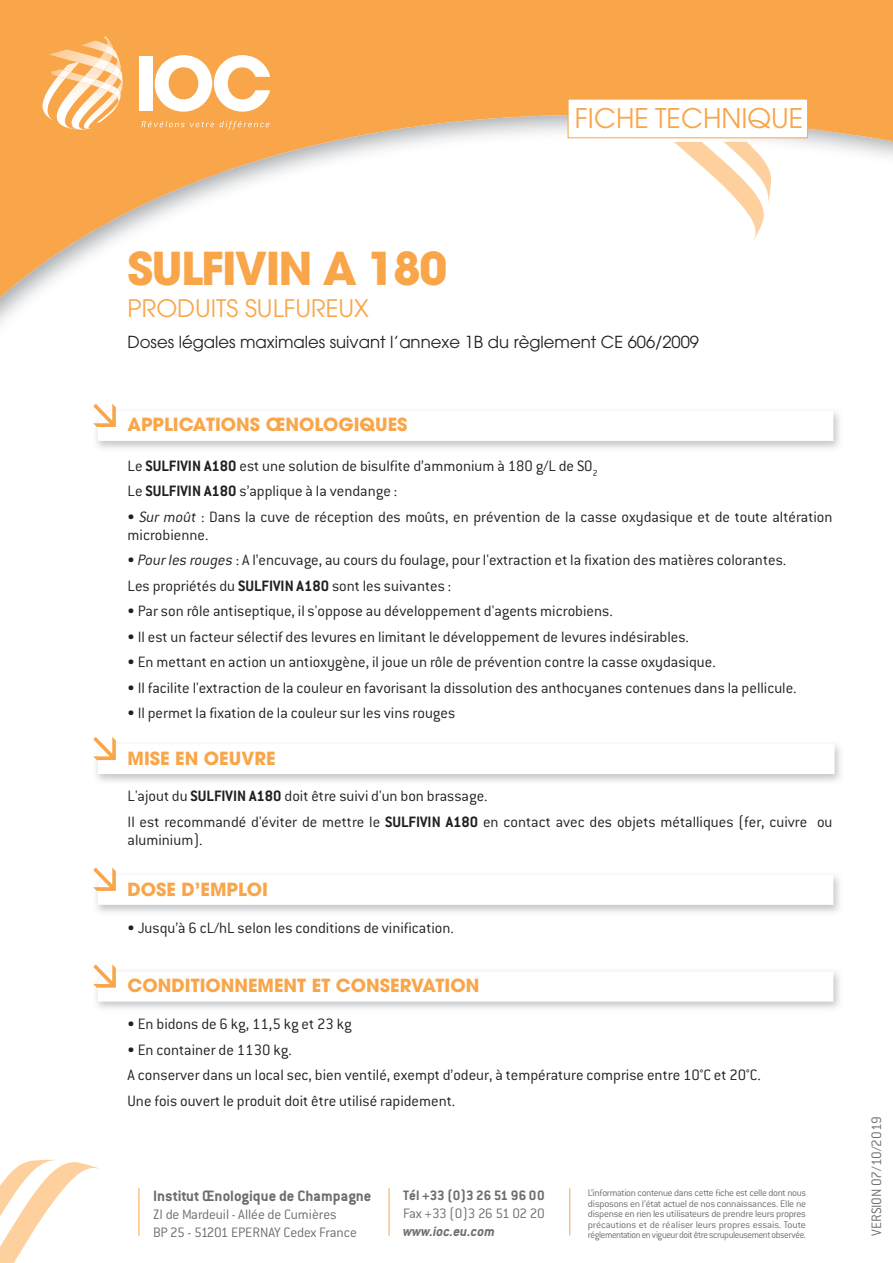
<style>
.page{position:relative;width:893px;height:1263px;background:#fff}
.page>*{position:absolute;margin:0;border:0;box-sizing:border-box;transform-origin:0 0}
.t1{font:700 45px "Avant Garde LT";letter-spacing:-.04em;color:#f9a64a}
.t2{font:27px "Avant Garde LT";color:#f9a64a}
.t3{font:24px "Avant Garde LT";color:#f9a64a}
.t4{font:700 18px "Avant Garde LT";color:#f9a64a}
.t5{font:300 16.5px/25.5px "Conduit ITC";color:#231f20}
.t6{font:16.5px "Avant Garde LT";color:#231f20}
.t7{font:700 16.5px "Conduit ITC";color:#6c6d70}
.t8{font:300 15px/18px "Conduit ITC";letter-spacing:-.01em;color:#6c6d70}
.t9{font:700 15px "Conduit ITC";color:#6c6d70}
.t10{font:300 15px "Conduit ITC";letter-spacing:-.03em;color:#6c6d70}
.t11{font:italic 700 15px "Conduit ITC";color:#6c6d70}
.t12{font:300 10.5px/10.5px "Conduit ITC";letter-spacing:-.035em;color:#6c6d70;text-align:justify}
.s1{font-weight:700}
.s2{font-style:italic}
</style>
<div class="page">
<svg style="left:0;top:0;width:893px;height:324px"></svg>
<svg style="left:0;top:1160px;width:100px;height:103px"></svg>
<svg style="left:567px;top:98px;width:241px;height:41px"></svg>
<hr style="left:139px;top:1188px;width:1px;height:47px;background:#f9a64a">
<hr style="left:389px;top:1188px;width:1px;height:47px;background:#f9a64a">
<hr style="left:569px;top:1188px;width:1px;height:47px;background:#f9a64a">
<img style="left:49px;top:49px;width:6px;height:13px">
<img style="left:121px;top:75px;width:2px;height:54px">
<img style="left:113px;top:105px;width:8px;height:25px">
<img style="left:55px;top:36px;width:58px;height:94px">
<img style="left:93px;top:58px;width:6px;height:12px">
<img style="left:79px;top:76px;width:17px;height:9px">
<svg style="left:99px;top:36px;width:23px;height:69px;background:#fbcf9e"></svg>
<img style="left:39px;top:62px;width:40px;height:59px">
<svg style="left:58px;top:70px;width:13px;height:8px"></svg>
<svg style="left:141px;top:121px;width:73px;height:6px"></svg>
<svg style="left:220px;top:121px;width:49px;height:8px"></svg>
<div style="left:139px;top:56px;width:14px;height:55px;background:#fff"></div>
<svg style="left:155px;top:55px;width:115px;height:57px"></svg>
<img style="left:674px;top:142px;width:92px;height:100px">
<img style="left:724px;top:142px;width:47px;height:62px">
<svg style="left:93px;top:404px;width:740px;height:37px"></svg>
<svg style="left:93px;top:737px;width:742px;height:37px"></svg>
<svg style="left:93px;top:867px;width:740px;height:38px"></svg>
<svg style="left:93px;top:964px;width:740px;height:37px"></svg>
<h2 class="t2" style="left:575px;top:102px;width:230px">FICHE TECHNIQUE</h2>
<h1 class="t1" style="left:128px;top:239px;width:321px">SULFIVIN A 180</h1>
<h3 class="t3" style="left:128px;top:294px;width:243px">PRODUITS SULFUREUX</h3>
<p class="t6" style="left:128px;top:332px;width:573px">Doses légales maximales suivant l’annexe 1B du règlement CE 606/2009</p>
<p class="t4" style="left:128px;top:413px;width:281px">APPLICATIONS ŒNOLOGIQUES</p>
<p class="t5" style="left:128px;top:453px;width:471px">Le <span class="s1">SULFIVIN A180</span> est une solution de bisulfite d’ammonium à 180 g/L de SO<sub>2<br></sub>Le <span class="s1">SULFIVIN A180</span> s’applique à la vendange :</p>
<p class="t5" style="left:128px;top:508px;width:706px;line-height:18px">• <span class="s2">Sur moût</span> : Dans la cuve de réception des moûts, en prévention de la casse oxydasique et de toute altération microbienne.</p>
<p class="t5" style="left:128px;top:547px;width:660px">• <span class="s2">Pour les rouges</span> : A l’encuvage, au cours du foulage, pour l'extraction et la fixation des matières colorantes.<br>Les propriétés du <span class="s1">SULFIVIN A180</span> sont les suivantes :</p>
<p class="t5" style="left:128px;top:598px;width:487px">• Par son rôle antiseptique, il s'oppose au développement d'agents microbiens.</p>
<p class="t5" style="left:128px;top:624px;width:563px">• Il est un facteur sélectif des levures en limitant le développement de levures indésirables.</p>
<p class="t5" style="left:128px;top:649px;width:590px">• En mettant en action un antioxygène, il joue un rôle de prévention contre la casse oxydasique.</p>
<p class="t5" style="left:128px;top:675px;width:671px">• Il facilite l'extraction de la couleur en favorisant la dissolution des anthocyanes contenues dans la pellicule.</p>
<p class="t5" style="left:128px;top:700px;width:329px">• Il permet la fixation de la couleur sur les vins rouges</p>
<p class="t4" style="left:128px;top:747px;width:150px">MISE EN OEUVRE</p>
<p class="t5" style="left:128px;top:783px;width:706px">L'ajout du <span class="s1">SULFIVIN A180</span> doit être suivi d'un bon brassage.<br>Il est recommandé d'éviter de mettre le <span class="s1">SULFIVIN A180</span> en contact avec des objets métalliques (fer, cuivre ou</p>
<p class="t5" style="left:128px;top:827px;width:77px">aluminium).</p>
<p class="t4" style="left:128px;top:877px;width:142px">DOSE D’EMPLOI</p>
<p class="t5" style="left:128px;top:915px;width:328px">• Jusqu’à 6 cL/hL selon les conditions de vinification.</p>
<p class="t4" style="left:128px;top:974px;width:353px">CONDITIONNEMENT ET CONSERVATION</p>
<p class="t5" style="left:128px;top:1011px;width:226px">• En bidons de 6 kg, 11,5 kg et 23 kg</p>
<p class="t5" style="left:128px;top:1037px;width:635px">• En container de 1130 kg.<br>A conserver dans un local sec, bien ventilé, exempt d’odeur, à température comprise entre 10°C et 20°C.<br>Une fois ouvert le produit doit être utilisé rapidement.</p>
<p class="t7" style="left:153px;top:1186px;width:220px">Institut Œnologique de Champagne</p>
<p class="t8" style="left:153px;top:1205px;width:205px">ZI de Mardeuil - Allée de Cumières<br>BP 25 - 51201 EPERNAY Cedex France</p>
<p class="t9" style="left:403px;top:1186px;width:143px">Tél +33 (0)3 26 51 96 00</p>
<p class="t10" style="left:403px;top:1205px;width:143px">Fax +33 (0)3 26 51 02 20</p>
<p class="t11" style="left:403px;top:1222px;width:93px">www.ioc.eu.com</p>
<p class="t12" style="left:588px;top:1188px;width:220px">L’information contenue dans cette fiche est celle dont nous disposons en l’état actuel de nos connaissances. Elle ne dispense en rien les utilisateurs de prendre leurs propres précautions et de réaliser leurs propres essais. Toute réglementationenvigueurdoitêtrescrupuleusementobservée.</p>
<p class="t8" style="left:867px;top:1235px;width:121px;rotate:-90deg">VERSION 07/10/2019</p>
</div>
